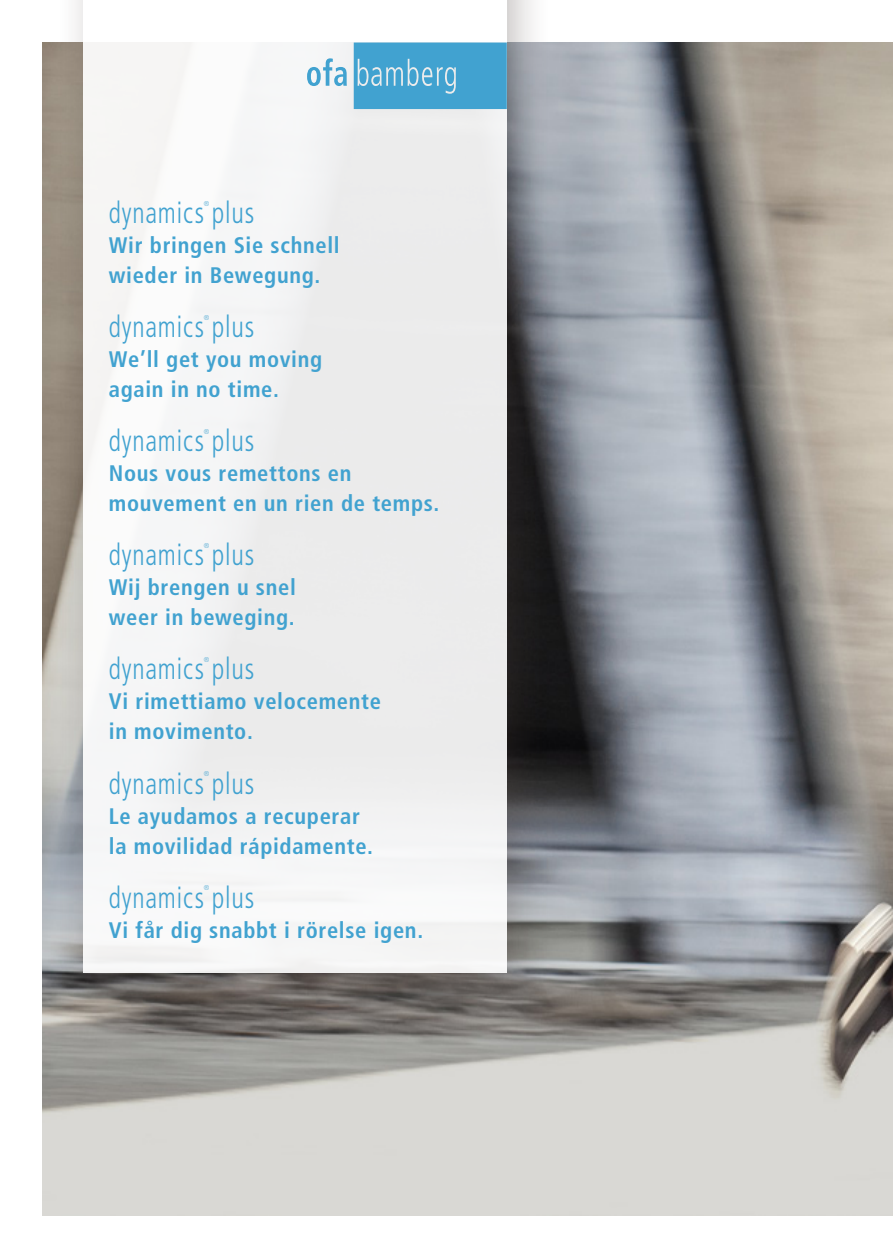
<style>
.page{position:relative;width:893px;height:1259px;background:#fff}
.page>*{position:absolute;margin:0;border:0;box-sizing:border-box;transform-origin:0 0}
.t1{font:300 condensed 30px "Frutiger";letter-spacing:.03em;color:#41a2d0;scale:.88 1}
.t2{font:700 condensed 22.5px/30px "Frutiger";letter-spacing:.03em;color:#41a2d0}
.t3{font:300 condensed 6.9px "Frutiger";color:#41a2d0}
</style>
<div class="page">
<img style="left:43px;top:43px;width:850px;height:1172px">
<div style="left:55px;top:0;width:498px;height:1019px;background:#4a3e3a;opacity:.35"></div>
<div style="left:83px;top:0;width:424px;height:973px;background:#f3f3f3"></div>
<svg style="left:354px;top:43px;width:153px;height:66px;background:#4ca6d1"></svg>
<svg style="left:307px;top:58px;width:40px;height:28px"></svg>
<p class="t3" style="left:204px;top:199px;width:7px">®</p>
<p class="t2" style="left:109px;top:230px;width:232px">Wir bringen Sie schnell wieder in Bewegung.</p>
<h1 class="t1" style="left:109px;top:310px;width:167px">dynamics plus</h1>
<h1 class="t1" style="left:109px;top:196px;width:167px">dynamics plus</h1>
<p class="t3" style="left:204px;top:313px;width:7px">®</p>
<p class="t2" style="left:109px;top:344px;width:215px">We’ll get you moving again in no time.</p>
<h1 class="t1" style="left:109px;top:424px;width:167px">dynamics plus</h1>
<p class="t3" style="left:204px;top:427px;width:7px">®</p>
<p class="t2" style="left:109px;top:458px;width:332px">Nous vous remettons en mouvement en un rien de temps.</p>
<h1 class="t1" style="left:109px;top:538px;width:167px">dynamics plus</h1>
<p class="t3" style="left:204px;top:541px;width:7px">®</p>
<p class="t2" style="left:109px;top:572px;width:189px">Wij brengen u snel weer in beweging.</p>
<h1 class="t1" style="left:109px;top:652px;width:167px">dynamics plus</h1>
<p class="t3" style="left:204px;top:655px;width:7px">®</p>
<p class="t2" style="left:109px;top:686px;width:274px">Vi rimettiamo velocemente in movimento.</p>
<h1 class="t1" style="left:109px;top:766px;width:167px">dynamics plus</h1>
<p class="t3" style="left:204px;top:769px;width:7px">®</p>
<p class="t2" style="left:109px;top:800px;width:266px">Le ayudamos a recuperar la movilidad rápidamente.</p>
<h1 class="t1" style="left:109px;top:880px;width:167px">dynamics plus</h1>
<p class="t3" style="left:204px;top:883px;width:7px">®</p>
<p class="t2" style="left:109px;top:915px;width:316px">Vi får dig snabbt i rörelse igen.</p>
</div>
